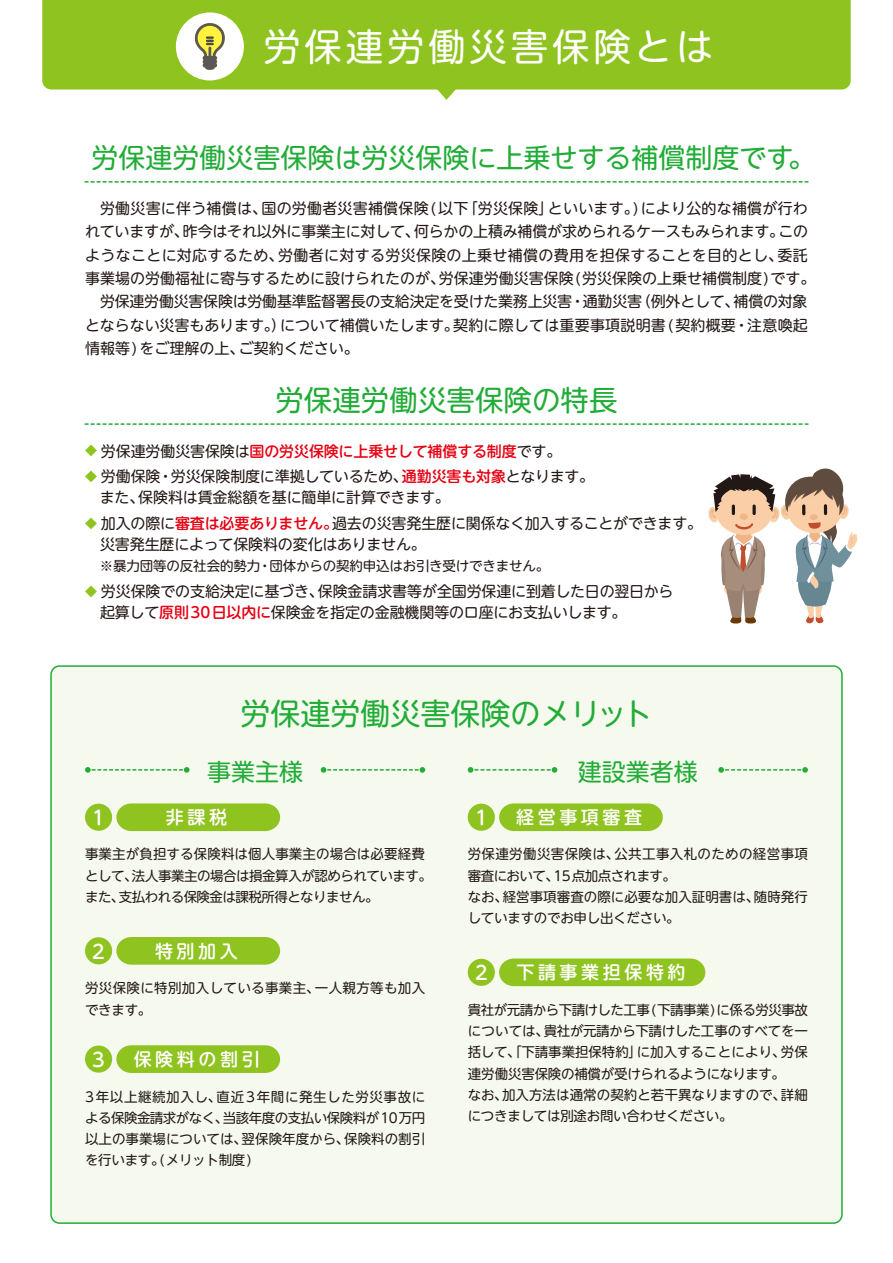
<style>
.page{position:relative;width:893px;height:1263px;background:#fff}
.page>*{position:absolute;margin:0;border:0;box-sizing:border-box;transform-origin:0 0}
.t1{font:37.5px "UD Shin M Go Pro";letter-spacing:.1em;color:#fff}
.t2{font:30px "UD Shin M Go Pro";color:#22ac38}
.t3{font:28.5px "UD Shin M Go Pro";color:#22ac38}
.t4{font:27px "UD Shin M Go Pro";color:#22ac38}
.t5{font:24px "UD Shin M Go Pro";color:#22ac38}
.t6{font:500 19.05px "UD Shin M Go Pro";color:#fff}
.t7{font:500 18px "UD Shin M Go Pro";letter-spacing:.2em;color:#fff}
.t8{font:15px/21.3px "UD Shin M Go Pro";letter-spacing:-.005em;color:#221815}
.t9{font:15px "UD Shin M Go Pro";letter-spacing:.015em;color:#221815}
.t10{font:15px "UD Shin M Go Pro";letter-spacing:.02em;color:#221815}
.t11{font:500 15px "UD Shin M Go Pro";letter-spacing:-.01em;color:#e60012}
.t12{font:13.5px/21.3px "UD Shin M Go Pro";letter-spacing:-.01em;color:#221815}
.t13{font:13.5px/21.3px "UD Shin M Go Pro";letter-spacing:-.035em;color:#221815}
.t14{font:13.5px/21.3px "UD Shin M Go Pro";letter-spacing:.025em;color:#221815}
.s1{font-weight:400;font-size:12px;color:#8fc31f}
.s2{font-weight:400;color:#221815}
.s3{font-size:12px;color:#8fc31f}
.s4{font-weight:500;color:#e60012}
</style>
<div class="page">
<div style="left:43px;top:0;width:807px;height:89px;background:#8fc31f"></div>
<svg style="left:432px;top:83px;width:29px;height:17px"></svg>
<div style="left:51px;top:666px;width:791px;height:557px;background:#f6faee;border-radius:9px"></div>
<svg style="left:116px;top:803px;width:164px;height:28px;background:#94c62a"></svg>
<div style="left:85px;top:804px;width:27px;height:27px;background:#8fc31f;border-radius:50%"></div>
<svg style="left:116px;top:937px;width:164px;height:28px;background:#94c52a"></svg>
<div style="left:85px;top:937px;width:27px;height:27px;background:#8fc31f;border-radius:50%"></div>
<svg style="left:116px;top:1045px;width:164px;height:28px;background:#94c52a"></svg>
<div style="left:85px;top:1045px;width:27px;height:27px;background:#8fc31f;border-radius:50%"></div>
<svg style="left:499px;top:803px;width:164px;height:28px;background:#94c62a"></svg>
<div style="left:468px;top:804px;width:27px;height:27px;background:#8fc31f;border-radius:50%"></div>
<div style="left:499px;top:958px;width:206px;height:28px;background:#8fc31f"></div>
<div style="left:468px;top:959px;width:27px;height:27px;background:#8fc31f;border-radius:50%"></div>
<svg style="left:321px;top:767px;width:104px;height:6px"></svg>
<svg style="left:85px;top:767px;width:105px;height:6px"></svg>
<svg style="left:718px;top:767px;width:90px;height:6px"></svg>
<svg style="left:468px;top:767px;width:89px;height:6px"></svg>
<svg style="left:85px;top:181px;width:723px;height:2px"></svg>
<svg style="left:85px;top:423px;width:723px;height:2px"></svg>
<svg style="left:708px;top:468px;width:150px;height:156px"></svg>
<div style="left:176px;top:12px;width:68px;height:68px;background:#fff;border-radius:50%"></div>
<svg style="left:195px;top:23px;width:30px;height:47px"></svg>
<h1 class="t1" style="left:263px;top:16px;width:452px">労保連労働災害保険とは</h1>
<h3 class="t4" style="left:91px;top:136px;width:725px">労保連労働災害保険は労災保険に上乗せする補償制度です。</h3>
<p class="t9" style="left:85px;top:196px;width:724px">　労働災害に伴う補償は、国の労働者災害補償保険(以下「労災保険」といいます。)により公的な補償が行わ</p>
<p class="t8" style="left:85px;top:220px;width:725px">れていますが、昨今はそれ以外に事業主に対して、何らかの上積み補償が求められるケースもみられます。この</p>
<p class="t10" style="left:85px;top:243px;width:724px">ようなことに対応するため、労働者に対する労災保険の上乗せ補償の費用を担保することを目的とし、委託</p>
<p class="t8" style="left:85px;top:267px;width:732px">事業場の労働福祉に寄与するために設けられたのが、労保連労働災害保険(労災保険の上乗せ補償制度)です。</p>
<p class="t8" style="left:100px;top:290px;width:709px">労保連労働災害保険は労働基準監督署長の支給決定を受けた業務上災害・通勤災害（例外として、補償の対象</p>
<p class="t8" style="left:85px;top:314px;width:724px">とならない災害もあります。）について補償いたします。契約に際しては重要事項説明書(契約概要・注意喚起</p>
<p class="t8" style="left:85px;top:337px;width:275px">情報等)をご理解の上、ご契約ください。</p>
<h3 class="t3" style="left:275px;top:377px;width:343px">労保連労働災害保険の特長</h3>
<p class="t11" style="left:85px;top:439px;width:478px"><span class="s1">◆</span> <span class="s2">労保連労働災害保険は</span>国の労災保険に上乗せして補償する制度<span class="s2">です。</span></p>
<p class="t8" style="left:85px;top:465px;width:511px"><span class="s3">◆</span> 労働保険・労災保険制度に準拠しているため、<span class="s4">通勤災害も対象</span>となります。　また、保険料は賃金総額を基に簡単に計算できます。</p>
<p class="t8" style="left:85px;top:512px;width:619px"><span class="s3">◆</span> 加入の際に<span class="s4">審査は必要ありません。</span>過去の災害発生歴に関係なく加入することができます。　災害発生歴によって保険料の変化はありません。</p>
<p class="t12" style="left:100px;top:554px;width:451px">※暴力団等の反社会的勢力・団体からの契約申込はお引き受けできません。</p>
<p class="t8" style="left:85px;top:580px;width:590px"><span class="s3">◆</span> 労災保険での支給決定に基づき、保険金請求書等が全国労保連に到着した日の翌日から　起算して<span class="s4">原則30日以内に</span>保険金を指定の金融機関等のロ座にお支払いします。</p>
<h2 class="t2" style="left:240px;top:689px;width:414px">労保連労働災害保険のメリット</h2>
<h3 class="t5" style="left:207px;top:752px;width:97px">事業主様</h3>
<h3 class="t5" style="left:578px;top:752px;width:121px">建設業者様</h3>
<p class="t6" style="left:92px;top:802px;width:14px">1</p>
<p class="t7" style="left:166px;top:802px;width:63px">非課税</p>
<p class="t13" style="left:85px;top:843px;width:348px">事業主が負担する保険料は個人事業主の場合は必要経費として、法人事業主の場合は損金算入が認められています。また、支払われる保険金は課税所得となりません。</p>
<p class="t6" style="left:92px;top:936px;width:14px">2</p>
<p class="t7" style="left:155px;top:936px;width:84px">特別加入</p>
<p class="t14" style="left:85px;top:977px;width:342px">労災保険に特別加入している事業主、一人親方等も加入できます。</p>
<p class="t6" style="left:92px;top:1044px;width:14px">3</p>
<p class="t7" style="left:134px;top:1044px;width:127px">保険料の割引</p>
<p class="t12" style="left:85px;top:1085px;width:342px;text-align:justify">3年以上継続加入し、直近3年間に発生した労災事故による保険金請求がなく、当該年度の支払い保険料が10万円以上の事業場については、翌保険年度から、保険料の割引を行います。(メリット制度)</p>
<p class="t6" style="left:475px;top:802px;width:14px">1</p>
<p class="t7" style="left:516px;top:802px;width:127px">経営事項審査</p>
<p class="t12" style="left:468px;top:843px;width:342px">労保連労働災害保険は、公共工事入札のための経営事項審査において、15点加点されます。<br>なお、経営事項審査の際に必要な加入証明書は、随時発行していますのでお申し出ください。</p>
<p class="t6" style="left:475px;top:957px;width:14px">2</p>
<p class="t7" style="left:516px;top:957px;width:171px">下請事業担保特約</p>
<p class="t12" style="left:468px;top:998px;width:342px">貴社が元請から下請けした工事(下請事業)に係る労災事故については、貴社が元請から下請けした工事のすべてを一括して、「下請事業担保特約」に加入することにより、労保連労働災害保険の補償が受けられるようになります。<br>なお、加入方法は通常の契約と若干異なりますので、詳細につきましては別途お問い合わせください。</p>
</div>
